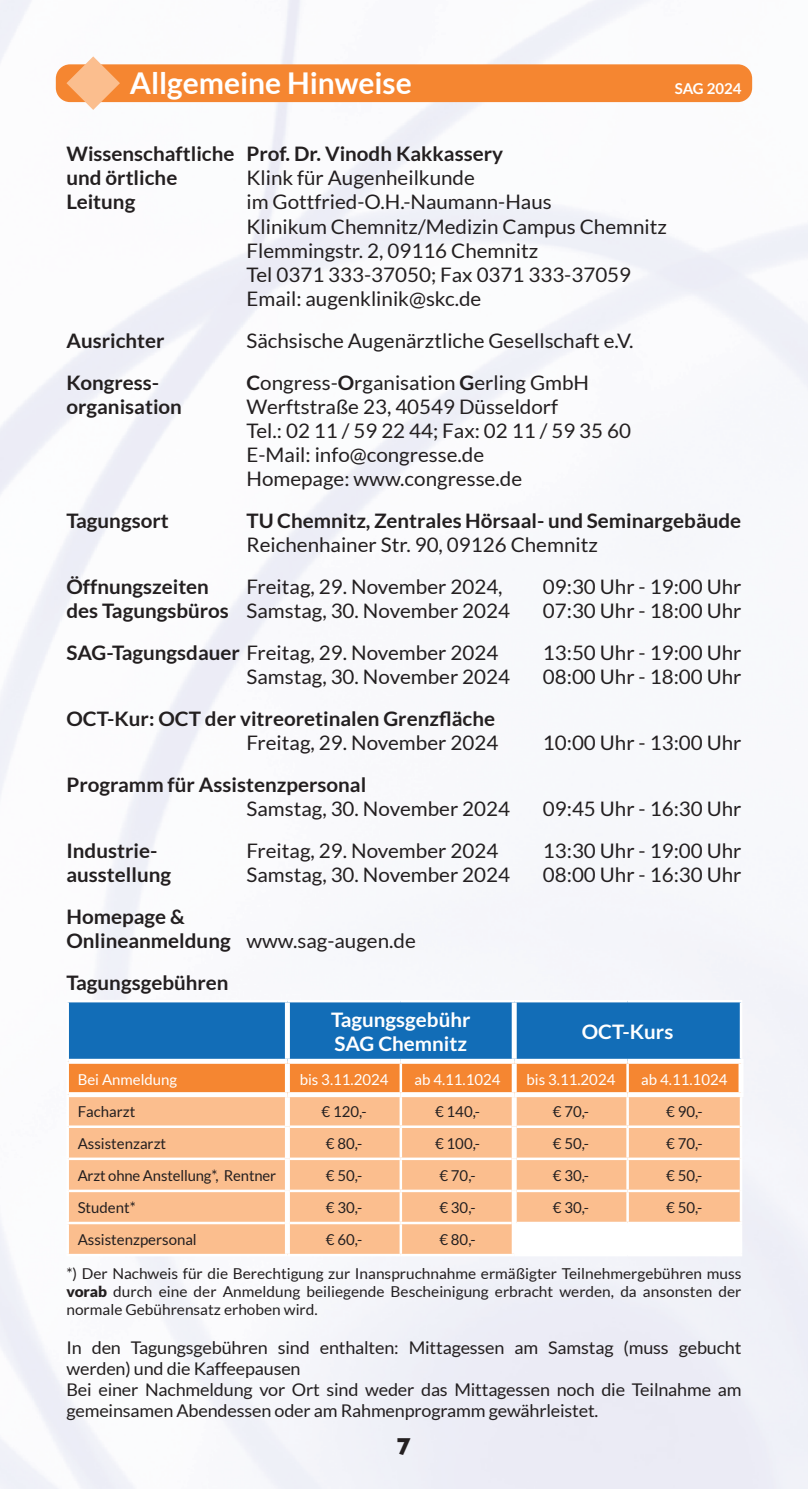
<style>
.page{position:relative;width:808px;height:1489px;background:#fff}
.page>*{position:absolute;margin:0;border:0;box-sizing:border-box;transform-origin:0 0}
.t1{font:700 30px "Lato";color:#fff}
.t2{font:700 25px "Gill Sans";color:#231f20}
.t3{font:20px/24px "Lato";color:#231f20}
.t4{font:700 20px/24px "Lato";color:#231f20}
.t5{font:700 20px/24px "Lato";color:#fff}
.t6{font:17.5px/21px "Lato";letter-spacing:-.01em;color:#231f20}
.t7{font:15px/18px "Lato";color:#231f20;text-align:justify}
.t8{font:15px "Lato";color:#fff}
.t9{font:700 15px "Lato";color:#fff}
.s1{font-weight:700}
.s2{font-weight:400}
.s3{font-weight:900}
</style>
<div class="page">
<div style="left:56px;top:64px;width:696px;height:38px;background:#f58631;border-radius:14px"></div>
<svg style="left:66px;top:56px;width:54px;height:54px"></svg>
<svg style="left:69px;top:1002px;width:671px;height:90px;background:#60778c"></svg>
<div style="left:69px;top:1097px;width:671px;height:156px;background:#fbbe8e"></div>
<svg style="left:517px;top:1224px;width:223px;height:29px"></svg>
<hr style="left:400px;top:1063px;width:2px;height:29px;background:#fff">
<hr style="left:626px;top:1063px;width:3px;height:29px;background:#fff">
<hr style="left:400px;top:1097px;width:2px;height:28px;background:#fff">
<hr style="left:626px;top:1097px;width:3px;height:28px;background:#fff">
<hr style="left:400px;top:1127px;width:2px;height:30px;background:#fff">
<hr style="left:626px;top:1127px;width:3px;height:30px;background:#fff">
<hr style="left:400px;top:1159px;width:2px;height:30px;background:#fff">
<hr style="left:626px;top:1159px;width:3px;height:30px;background:#fff">
<hr style="left:400px;top:1192px;width:2px;height:29px;background:#fff">
<hr style="left:626px;top:1192px;width:3px;height:29px;background:#fff">
<hr style="left:66px;top:1221px;width:219px;height:3px;background:#fff">
<hr style="left:290px;top:1221px;width:111px;height:3px;background:#fff">
<hr style="left:401px;top:1221px;width:111px;height:3px;background:#fff">
<hr style="left:400px;top:1224px;width:2px;height:29px;background:#fff">
<hr style="left:517px;top:1221px;width:111px;height:3px;background:#fff">
<hr style="left:628px;top:1221px;width:114px;height:3px;background:#fff">
<hr style="left:626px;top:1224px;width:3px;height:29px;background:#fff">
<hr style="left:69px;top:1125px;width:216px;height:2px;background:#fff">
<hr style="left:290px;top:1125px;width:111px;height:2px;background:#fff">
<hr style="left:401px;top:1125px;width:111px;height:2px;background:#fff">
<hr style="left:517px;top:1125px;width:111px;height:2px;background:#fff">
<hr style="left:628px;top:1125px;width:112px;height:2px;background:#fff">
<hr style="left:69px;top:1157px;width:216px;height:2px;background:#fff">
<hr style="left:290px;top:1157px;width:111px;height:2px;background:#fff">
<hr style="left:401px;top:1157px;width:111px;height:2px;background:#fff">
<hr style="left:517px;top:1157px;width:111px;height:2px;background:#fff">
<hr style="left:628px;top:1157px;width:112px;height:2px;background:#fff">
<hr style="left:69px;top:1189px;width:216px;height:3px;background:#fff">
<hr style="left:290px;top:1189px;width:111px;height:3px;background:#fff">
<hr style="left:401px;top:1189px;width:111px;height:3px;background:#fff">
<hr style="left:517px;top:1189px;width:111px;height:3px;background:#fff">
<hr style="left:628px;top:1189px;width:112px;height:3px;background:#fff">
<div style="left:285px;top:1002px;width:5px;height:56px;background:#fff"></div>
<div style="left:285px;top:1063px;width:5px;height:29px;background:#fff"></div>
<div style="left:512px;top:1063px;width:5px;height:29px;background:#fff"></div>
<div style="left:285px;top:1097px;width:5px;height:29px;background:#fff"></div>
<div style="left:285px;top:1126px;width:5px;height:32px;background:#fff"></div>
<div style="left:285px;top:1158px;width:5px;height:32px;background:#fff"></div>
<div style="left:285px;top:1190px;width:5px;height:32px;background:#fff"></div>
<div style="left:285px;top:1222px;width:5px;height:31px;background:#fff"></div>
<div style="left:512px;top:1002px;width:5px;height:56px;background:#fff"></div>
<div style="left:738px;top:1063px;width:5px;height:29px;background:#fff"></div>
<div style="left:512px;top:1097px;width:5px;height:29px;background:#fff"></div>
<div style="left:512px;top:1126px;width:5px;height:32px;background:#fff"></div>
<div style="left:512px;top:1158px;width:5px;height:32px;background:#fff"></div>
<div style="left:512px;top:1190px;width:5px;height:32px;background:#fff"></div>
<div style="left:512px;top:1222px;width:5px;height:31px;background:#fff"></div>
<div style="left:69px;top:1058px;width:218px;height:5px;background:#fff"></div>
<div style="left:287px;top:1058px;width:114px;height:5px;background:#fff"></div>
<div style="left:401px;top:1058px;width:113px;height:5px;background:#fff"></div>
<div style="left:514px;top:1058px;width:114px;height:5px;background:#fff"></div>
<div style="left:628px;top:1058px;width:115px;height:5px;background:#fff"></div>
<h1 class="t1" style="left:130px;top:65px;width:284px">Allgemeine Hinweise</h1>
<p class="t4" style="left:66px;top:142px;width:438px">Wissenschaftliche Prof. Dr. Vinodh Kakkassery und örtliche</p>
<p class="t3" style="left:246px;top:166px;width:230px">Klink für Augenheilkunde</p>
<p class="t9" style="left:675px;top:79px;width:68px">SAG 2024</p>
<p class="t4" style="left:66px;top:190px;width:70px">Leitung</p>
<p class="t3" style="left:246px;top:190px;width:422px">im Gottfried-O.H.-Naumann-Haus<br>Klinikum Chemnitz/Medizin Campus Chemnitz Flemmingstr. 2, 09116 Chemnitz<br>Tel 0371 333-37050; Fax 0371 333-37059<br>Email: augenklinik@skc.de</p>
<p class="t4" style="left:66px;top:328px;width:100px">Ausrichter</p>
<p class="t3" style="left:246px;top:328px;width:388px">Sächsische Augenärztliche Gesellschaft e.V.</p>
<p class="t4" style="left:66px;top:370px;width:94px">Kongress-</p>
<p class="t3" style="left:246px;top:370px;width:344px"><span class="s1">C</span>ongress-<span class="s1">O</span>rganisation <span class="s1">G</span>erling GmbH</p>
<p class="t4" style="left:66px;top:394px;width:117px">organisation</p>
<p class="t3" style="left:246px;top:394px;width:386px">Werftstraße 23, 40549 Düsseldorf<br>Tel.: 02 11 / 59 22 44; Fax: 02 11 / 59 35 60<br>E-Mail: info@congresse.de<br>Homepage: www.congresse.de</p>
<p class="t4" style="left:66px;top:508px;width:104px">Tagungsort</p>
<p class="t4" style="left:246px;top:508px;width:496px">TU Chemnitz, Zentrales Hörsaal- und Seminargebäude</p>
<p class="t3" style="left:246px;top:532px;width:353px">Reichenhainer Str. 90, 09126 Chemnitz</p>
<p class="t4" style="left:66px;top:574px;width:144px">Öffnungszeiten</p>
<p class="t3" style="left:246px;top:574px;width:258px">Freitag, 29. November 2024,</p>
<p class="t3" style="left:543px;top:574px;width:200px">09:30 Uhr - 19:00 Uhr</p>
<p class="t3" style="left:66px;top:598px;width:445px"><span class="s1">des Tagungsbüros</span> Samstag, 30. November 2024</p>
<p class="t3" style="left:543px;top:598px;width:200px">07:30 Uhr - 18:00 Uhr</p>
<p class="t3" style="left:66px;top:640px;width:433px"><span class="s1">SAG-Tagungsdauer</span> Freitag, 29. November 2024</p>
<p class="t3" style="left:543px;top:640px;width:200px">13:50 Uhr - 19:00 Uhr</p>
<p class="t3" style="left:246px;top:664px;width:265px">Samstag, 30. November 2024</p>
<p class="t3" style="left:543px;top:664px;width:200px">08:00 Uhr - 18:00 Uhr</p>
<p class="t4" style="left:66px;top:706px;width:430px">OCT-Kur: OCT der vitreoretinalen Grenzfläche</p>
<p class="t3" style="left:246px;top:730px;width:253px">Freitag, 29. November 2024</p>
<p class="t3" style="left:543px;top:730px;width:200px">10:00 Uhr - 13:00 Uhr</p>
<p class="t4" style="left:66px;top:772px;width:301px">Programm für Assistenzpersonal</p>
<p class="t3" style="left:246px;top:796px;width:265px">Samstag, 30. November 2024</p>
<p class="t3" style="left:543px;top:796px;width:200px">09:45 Uhr - 16:30 Uhr</p>
<p class="t4" style="left:66px;top:838px;width:92px">Industrie-</p>
<p class="t3" style="left:246px;top:838px;width:253px">Freitag, 29. November 2024</p>
<p class="t3" style="left:543px;top:838px;width:200px">13:30 Uhr - 19:00 Uhr</p>
<p class="t4" style="left:66px;top:862px;width:106px">ausstellung</p>
<p class="t3" style="left:246px;top:862px;width:265px">Samstag, 30. November 2024</p>
<p class="t3" style="left:543px;top:862px;width:200px">08:00 Uhr - 16:30 Uhr</p>
<p class="t4" style="left:66px;top:904px;width:351px">Homepage &amp;<br>Onlineanmeldung <span class="s2">www.sag-augen.de</span></p>
<p class="t4" style="left:66px;top:970px;width:164px">Tagungsgebühren</p>
<p class="t5" style="left:331px;top:1007px;width:141px">Tagungsgebühr<br>SAG Chemnitz</p>
<p class="t5" style="left:582px;top:1019px;width:93px">OCT-Kurs</p>
<p class="t8" style="left:78px;top:1070px;width:101px">Bei Anmeldung</p>
<p class="t8" style="left:300px;top:1070px;width:90px">bis 3.11.2024</p>
<p class="t8" style="left:414px;top:1070px;width:88px">ab 4.11.1024</p>
<p class="t8" style="left:526px;top:1070px;width:90px">bis 3.11.2024</p>
<p class="t8" style="left:641px;top:1070px;width:88px">ab 4.11.1024</p>
<p class="t7" style="left:78px;top:1102px;width:59px">Facharzt</p>
<p class="t7" style="left:322px;top:1102px;width:47px">€ 120,-</p>
<p class="t7" style="left:435px;top:1102px;width:47px">€ 140,-</p>
<p class="t7" style="left:553px;top:1102px;width:38px">€ 70,-</p>
<p class="t7" style="left:666px;top:1102px;width:38px">€ 90,-</p>
<p class="t7" style="left:78px;top:1134px;width:90px">Assistenzarzt</p>
<p class="t7" style="left:326px;top:1134px;width:38px">€ 80,-</p>
<p class="t7" style="left:435px;top:1134px;width:47px">€ 100,-</p>
<p class="t7" style="left:553px;top:1134px;width:38px">€ 50,-</p>
<p class="t7" style="left:666px;top:1134px;width:38px">€ 70,-</p>
<p class="t7" style="left:78px;top:1166px;width:200px">Arzt ohne Anstellung*, Rentner</p>
<p class="t7" style="left:326px;top:1166px;width:38px">€ 50,-</p>
<p class="t7" style="left:439px;top:1166px;width:38px">€ 70,-</p>
<p class="t7" style="left:553px;top:1166px;width:38px">€ 30,-</p>
<p class="t7" style="left:666px;top:1166px;width:38px">€ 50,-</p>
<p class="t7" style="left:78px;top:1198px;width:60px">Student*</p>
<p class="t7" style="left:326px;top:1198px;width:38px">€ 30,-</p>
<p class="t7" style="left:439px;top:1198px;width:38px">€ 30,-</p>
<p class="t7" style="left:553px;top:1198px;width:38px">€ 30,-</p>
<p class="t7" style="left:666px;top:1198px;width:38px">€ 50,-</p>
<p class="t7" style="left:78px;top:1230px;width:121px">Assistenzpersonal</p>
<p class="t7" style="left:326px;top:1230px;width:38px">€ 60,-</p>
<p class="t7" style="left:439px;top:1230px;width:38px">€ 80,-</p>
<p class="t7" style="left:66px;top:1263px;width:676px">*) Der Nachweis für die Berechtigung zur Inanspruchnahme ermäßigter Teilnehmergebühren muss <span class="s3">vorab</span> durch eine der Anmeldung beiliegende Bescheinigung erbracht werden, da ansonsten der normale Gebührensatz erhoben wird.</p>
<p class="t6" style="left:66px;top:1336px;width:676px">In den Tagungsgebühren sind enthalten: Mittagessen am Samstag (muss gebucht werden) und die Kaffeepausen<br>Bei einer Nachmeldung vor Ort sind weder das Mittagessen noch die Teilnahme am gemeinsamen Abendessen oder am Rahmenprogramm gewährleistet.</p>
<p class="t2" style="left:397px;top:1426px;width:16px">7</p>
</div>
